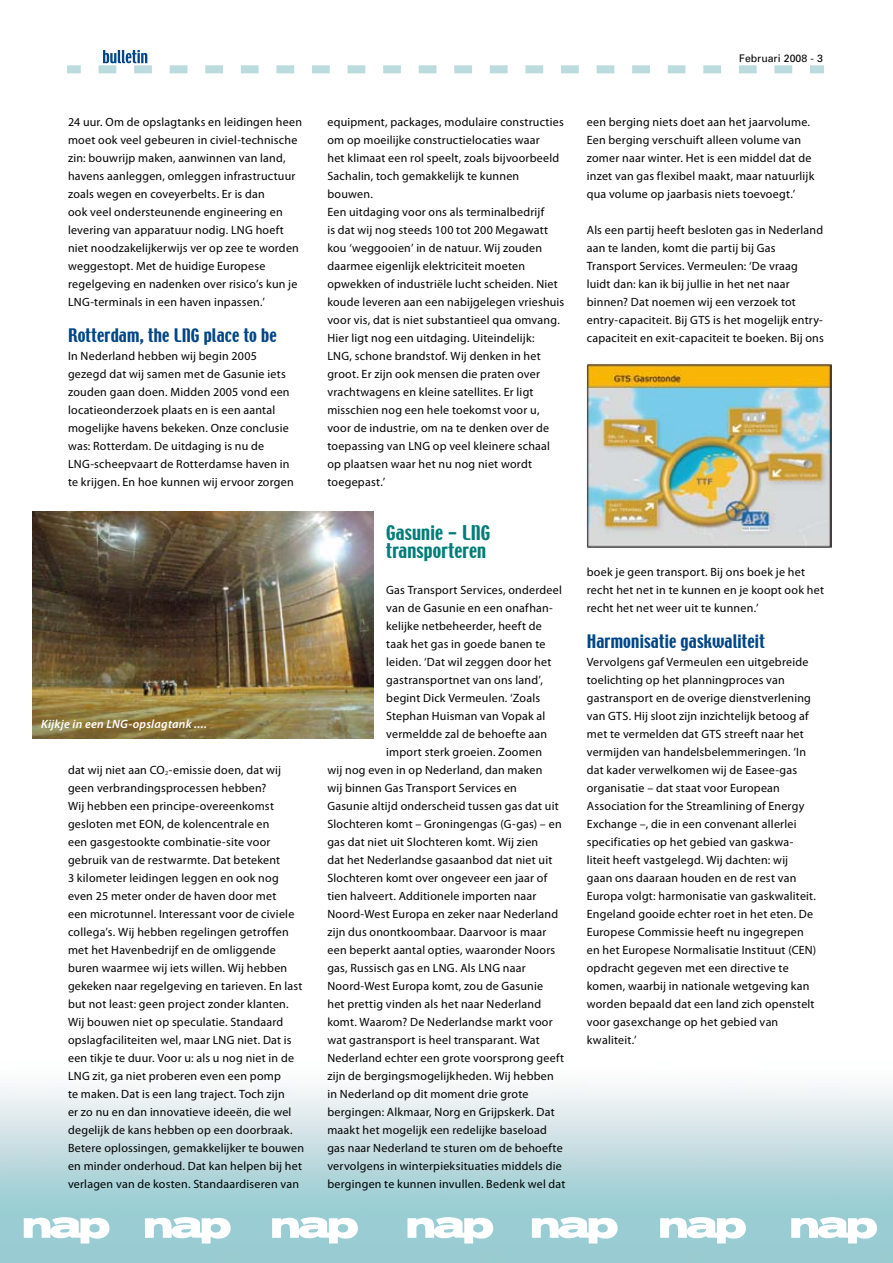
<style>
.page{position:relative;width:893px;height:1263px;background:#fff}
.page>*{position:absolute;margin:0;border:0;box-sizing:border-box;transform-origin:0 0}
.t1{font:18px/18px "Techno";letter-spacing:.01em;color:#007d78}
.t2{font:16.5px "Techno";letter-spacing:.01em;color:#004687}
.t3{font:12px/18px "Myriad Pro";letter-spacing:.02em;color:#000}
.t4{font:italic 600 12px "Myriad Pro";letter-spacing:.02em;color:#fff}
.t5{font:10.5px "Univers";color:#000}
</style>
<div class="page">
<svg style="left:68px;top:50px;width:755px;height:23px"></svg>
<svg style="left:24px;top:1216px;width:86px;height:27px"></svg>
<svg style="left:145px;top:1216px;width:86px;height:27px"></svg>
<svg style="left:272px;top:1216px;width:86px;height:27px"></svg>
<svg style="left:407px;top:1216px;width:87px;height:27px"></svg>
<svg style="left:532px;top:1216px;width:86px;height:27px"></svg>
<svg style="left:660px;top:1216px;width:86px;height:27px"></svg>
<svg style="left:791px;top:1216px;width:86px;height:27px"></svg>
<img style="left:587px;top:362px;width:245px;height:187px">
<img style="left:33px;top:511px;width:340px;height:227px">
<p class="t3" style="left:68px;top:113px;width:236px">24 uur. Om de opslagtanks en leidingen heen moet ook veel gebeuren in civiel-technische zin: bouwrijp maken, aanwinnen van land, havens aanleggen, omleggen infrastructuur zoals wegen en coveyerbelts. Er is dan<br>ook veel ondersteunende engineering en levering van apparatuur nodig. LNG hoeft niet noodzakelijkerwijs ver op zee te worden weggestopt. Met de huidige Europese regelgeving en nadenken over risico’s kun je LNG-terminals in een haven inpassen.’</p>
<h2 class="t2" style="left:68px;top:324px;width:210px">Rotterdam, the LNG place to be</h2>
<p class="t3" style="left:68px;top:347px;width:227px">In Nederland hebben wij begin 2005 gezegd dat wij samen met de Gasunie iets zouden gaan doen. Midden 2005 vond een locatieonderzoek plaats en is een aantal mogelijke havens bekeken. Onze conclusie was: Rotterdam. De uitdaging is nu de LNG-scheepvaart de Rotterdamse haven in te krijgen. En hoe kunnen wij ervoor zorgen</p>
<p class="t4" style="left:41px;top:716px;width:167px">Kijkje in een LNG-opslagtank ....</p>
<p class="t3" style="left:68px;top:761px;width:237px">dat wij niet aan CO<sub>2</sub>-emissie doen, dat wij geen verbrandingsprocessen hebben?<br>Wij hebben een principe-overeenkomst gesloten met EON, de kolencentrale en<br>een gasgestookte combinatie-site voor gebruik van de restwarmte. Dat betekent<br>3 kilometer leidingen leggen en ook nog even 25 meter onder de haven door met<br>een microtunnel. Interessant voor de civiele collega’s. Wij hebben regelingen getroffen met het Havenbedrijf en de omliggende buren waarmee wij iets willen. Wij hebben gekeken naar regelgeving en tarieven. En last but not least: geen project zonder klanten.<br>Wij bouwen niet op speculatie. Standaard opslagfaciliteiten wel, maar LNG niet. Dat is een tikje te duur. Voor u: als u nog niet in de LNG zit, ga niet proberen even een pomp<br>te maken. Dat is een lang traject. Toch zijn<br>er zo nu en dan innovatieve ideeën, die wel degelijk de kans hebben op een doorbraak.<br>Betere oplossingen, gemakkelijker te bouwen en minder onderhoud. Dat kan helpen bij het verlagen van de kosten. Standaardiseren van</p>
<p class="t5" style="left:739px;top:52px;width:85px">Februari 2008 - 3</p>
<p class="t3" style="left:327px;top:113px;width:238px">equipment, packages, modulaire constructies om op moeilijke constructielocaties waar<br>het klimaat een rol speelt, zoals bijvoorbeeld Sachalin, toch gemakkelijk te kunnen bouwen.<br>Een uitdaging voor ons als terminalbedrijf<br>is dat wij nog steeds 100 tot 200 Megawatt kou ‘weggooien’ in de natuur. Wij zouden daarmee eigenlijk elektriciteit moeten opwekken of industriële lucht scheiden. Niet koude leveren aan een nabijgelegen vrieshuis voor vis, dat is niet substantieel qua omvang.<br>Hier ligt nog een uitdaging. Uiteindelijk:<br>LNG, schone brandstof. Wij denken in het groot. Er zijn ook mensen die praten over vrachtwagens en kleine satellites. Er ligt misschien nog een hele toekomst voor u, voor de industrie, om na te denken over de toepassing van LNG op veel kleinere schaal op plaatsen waar het nu nog niet wordt toegepast.’</p>
<h1 class="t1" style="left:386px;top:525px;width:105px">Gasunie - LNG transporteren</h1>
<p class="t3" style="left:386px;top:581px;width:177px">Gas Transport Services, onderdeel</p>
<p class="t3" style="left:386px;top:599px;width:168px">van de Gasunie en een onafhan-</p>
<p class="t3" style="left:386px;top:617px;width:157px">kelijke netbeheerder, heeft de</p>
<p class="t3" style="left:386px;top:635px;width:161px">taak het gas in goede banen te</p>
<p class="t3" style="left:386px;top:653px;width:167px">leiden. ‘Dat wil zeggen door het</p>
<p class="t3" style="left:386px;top:671px;width:158px">gastransportnet van ons land’,</p>
<p class="t3" style="left:386px;top:689px;width:156px">begint Dick Vermeulen. ‘Zoals</p>
<p class="t3" style="left:386px;top:707px;width:161px">Stephan Huisman van Vopak al</p>
<p class="t3" style="left:386px;top:725px;width:162px">vermeldde zal de behoefte aan</p>
<p class="t3" style="left:386px;top:743px;width:157px">import sterk groeien. Zoomen</p>
<p class="t3" style="left:327px;top:761px;width:217px">wij nog even in op Nederland, dan maken</p>
<p class="t3" style="left:327px;top:779px;width:191px">wij binnen Gas Transport Services en</p>
<p class="t3" style="left:327px;top:797px;width:233px">Gasunie altijd onderscheid tussen gas dat uit</p>
<p class="t3" style="left:327px;top:815px;width:236px">Slochteren komt – Groningengas (G-gas) – en</p>
<p class="t3" style="left:327px;top:833px;width:212px">gas dat niet uit Slochteren komt. Wij zien</p>
<p class="t3" style="left:327px;top:851px;width:226px">dat het Nederlandse gasaanbod dat niet uit</p>
<p class="t3" style="left:327px;top:869px;width:221px">Slochteren komt over ongeveer een jaar of</p>
<p class="t3" style="left:327px;top:887px;width:211px">tien halveert. Additionele importen naar</p>
<p class="t3" style="left:327px;top:905px;width:232px">Noord-West Europa en zeker naar Nederland</p>
<p class="t3" style="left:327px;top:923px;width:220px">zijn dus onontkoombaar. Daarvoor is maar</p>
<p class="t3" style="left:327px;top:941px;width:229px">een beperkt aantal opties, waaronder Noors</p>
<p class="t3" style="left:327px;top:959px;width:200px">gas, Russisch gas en LNG. Als LNG naar</p>
<p class="t3" style="left:327px;top:977px;width:217px">Noord-West Europa komt, zou de Gasunie</p>
<p class="t3" style="left:327px;top:995px;width:215px">het prettig vinden als het naar Nederland</p>
<p class="t3" style="left:327px;top:1013px;width:227px">komt. Waarom? De Nederlandse markt voor</p>
<p class="t3" style="left:327px;top:1031px;width:214px">wat gastransport is heel transparant. Wat</p>
<p class="t3" style="left:327px;top:1049px;width:238px">Nederland echter een grote voorsprong geeft</p>
<p class="t3" style="left:327px;top:1067px;width:228px">zijn de bergingsmogelijkheden. Wij hebben</p>
<p class="t3" style="left:327px;top:1085px;width:203px">in Nederland op dit moment drie grote</p>
<p class="t3" style="left:327px;top:1103px;width:229px">bergingen: Alkmaar, Norg en Grijpskerk. Dat</p>
<p class="t3" style="left:327px;top:1121px;width:221px">maakt het mogelijk een redelijke baseload</p>
<p class="t3" style="left:327px;top:1139px;width:237px">gas naar Nederland te sturen om de behoefte</p>
<p class="t3" style="left:327px;top:1157px;width:236px">vervolgens in winterpieksituaties middels die</p>
<p class="t3" style="left:327px;top:1175px;width:240px">bergingen te kunnen invullen. Bedenk wel dat</p>
<p class="t3" style="left:587px;top:113px;width:229px">een berging niets doet aan het jaarvolume.<br>Een berging verschuift alleen volume van zomer naar winter. Het is een middel dat de inzet van gas flexibel maakt, maar natuurlijk qua volume op jaarbasis niets toevoegt.’</p>
<p class="t3" style="left:587px;top:221px;width:239px">Als een partij heeft besloten gas in Nederland aan te landen, komt die partij bij Gas Transport Services. Vermeulen: ‘De vraag luidt dan: kan ik bij jullie in het net naar binnen? Dat noemen wij een verzoek tot entry-capaciteit. Bij GTS is het mogelijk entry&shy;capaciteit en exit-capaciteit te boeken. Bij ons</p>
<p class="t3" style="left:587px;top:563px;width:239px">boek je geen transport. Bij ons boek je het recht het net in te kunnen en je koopt ook het recht het net weer uit te kunnen.’</p>
<h2 class="t2" style="left:587px;top:630px;width:180px">Harmonisatie gaskwaliteit</h2>
<p class="t3" style="left:587px;top:653px;width:231px">Vervolgens gaf Vermeulen een uitgebreide toelichting op het planningproces van gastransport en de overige dienstverlening van GTS. Hij sloot zijn inzichtelijk betoog af met te vermelden dat GTS streeft naar het vermijden van handelsbelemmeringen. ‘In dat kader verwelkomen wij de Easee-gas organisatie – dat staat voor European Association for the Streamlining of Energy Exchange –, die in een convenant allerlei specificaties op het gebied van gaskwa&shy;liteit heeft vastgelegd. Wij dachten: wij gaan ons daaraan houden en de rest van Europa volgt: harmonisatie van gaskwaliteit.<br>Engeland gooide echter roet in het eten. De Europese Commissie heeft nu ingegrepen en het Europese Normalisatie Instituut (CEN) opdracht gegeven met een directive te komen, waarbij in nationale wetgeving kan worden bepaald dat een land zich openstelt voor gasexchange op het gebied van kwaliteit.’</p>
</div>
